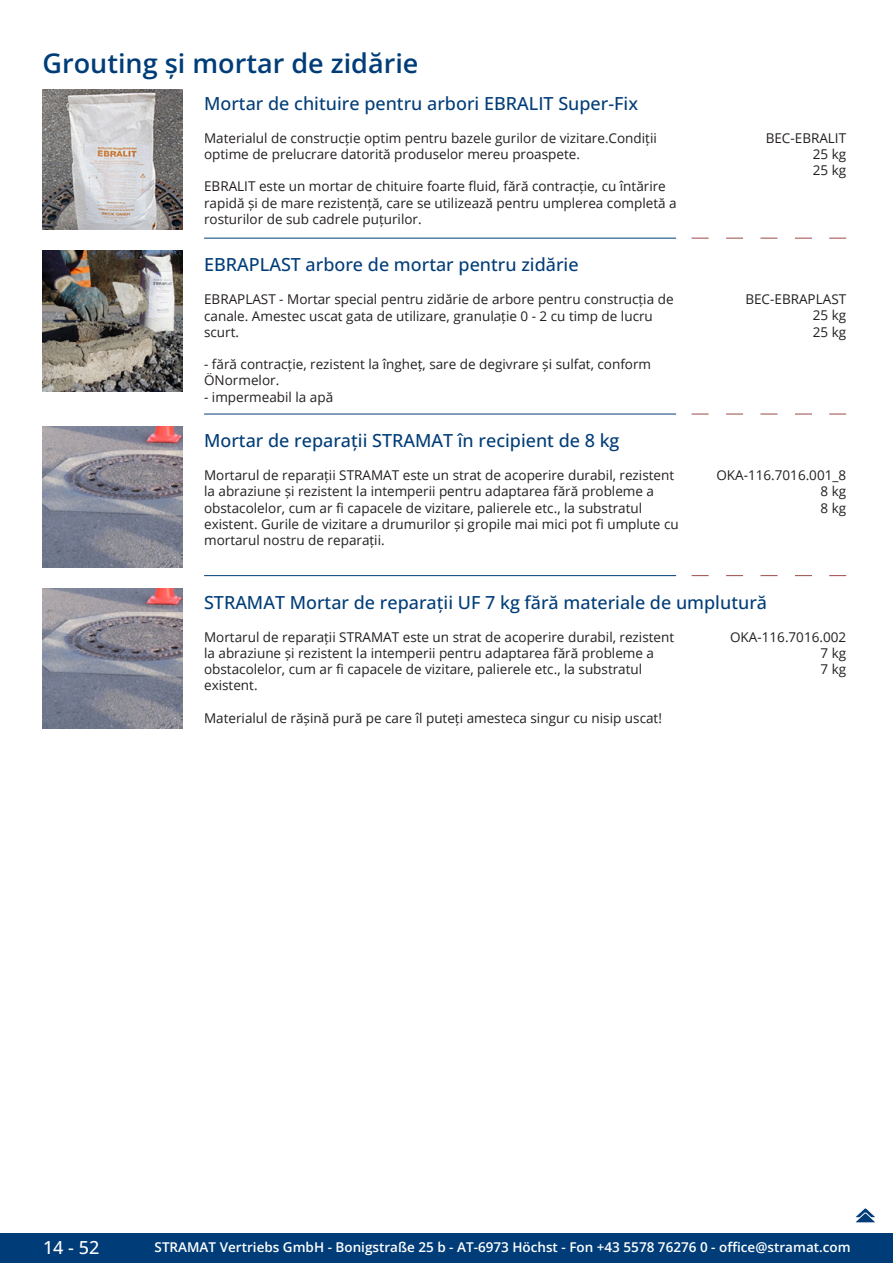
<style>
.page{position:relative;width:893px;height:1263px;background:#fff}
.page>*{position:absolute;margin:0;border:0;box-sizing:border-box;transform-origin:0 0}
.GruppeName{font:600 27px "Open Sans";color:#003d78}
.ArtikelName{font:500 18px "Open Sans";color:#003d78}
.t1{font:500 18px "Open Sans";color:#fff}
.Beschreibung{font:13.5px/16.2px "Open Sans";color:#231f20}
.ArtikelNummer{font:13.5px "Open Sans";color:#231f20}
.t2{font:600 13.5px "Open Sans";color:#fff}
</style>
<div class="page">
<div style="left:0;top:1233px;width:893px;height:30px;background:#003d78"></div>
<img style="left:43px;top:89px;width:140px;height:141px">
<img style="left:43px;top:251px;width:140px;height:140px">
<svg style="left:692px;top:238px;width:17px;height:1px"></svg>
<svg style="left:726px;top:238px;width:17px;height:1px"></svg>
<svg style="left:760px;top:238px;width:17px;height:1px"></svg>
<svg style="left:795px;top:238px;width:17px;height:1px"></svg>
<svg style="left:829px;top:238px;width:17px;height:1px"></svg>
<hr style="left:204px;top:238px;width:472px;height:1px;background:#003d78">
<img style="left:43px;top:427px;width:140px;height:140px">
<svg style="left:692px;top:414px;width:17px;height:1px"></svg>
<svg style="left:726px;top:414px;width:17px;height:1px"></svg>
<svg style="left:760px;top:414px;width:17px;height:1px"></svg>
<svg style="left:795px;top:414px;width:17px;height:1px"></svg>
<svg style="left:829px;top:414px;width:17px;height:1px"></svg>
<hr style="left:204px;top:414px;width:472px;height:1px;background:#003d78">
<img style="left:43px;top:588px;width:140px;height:141px">
<svg style="left:692px;top:575px;width:17px;height:1px"></svg>
<svg style="left:726px;top:575px;width:17px;height:1px"></svg>
<svg style="left:760px;top:575px;width:17px;height:1px"></svg>
<svg style="left:795px;top:575px;width:17px;height:1px"></svg>
<svg style="left:829px;top:575px;width:17px;height:1px"></svg>
<hr style="left:204px;top:575px;width:472px;height:1px;background:#003d78">
<svg style="left:855px;top:1208px;width:21px;height:15px"></svg>
<p class="GruppeName" style="left:43px;top:44px;width:377px">Grouting și mortar de zidărie</p>
<p class="ArtikelName" style="left:204px;top:91px;width:435px">Mortar de chituire pentru arbori EBRALIT Super-Fix</p>
<p class="Beschreibung" style="left:204px;top:129px;width:454px">Materialul de construcție optim pentru bazele gurilor de vizitare.Condiții optime de prelucrare datorită produselor mereu proaspete.</p>
<p class="Beschreibung" style="left:204px;top:178px;width:474px">EBRALIT este un mortar de chituire foarte fluid, fără contracție, cu întărire rapidă și de mare rezistență, care se utilizează pentru umplerea completă a rosturilor de sub cadrele puțurilor.</p>
<p class="ArtikelName" style="left:204px;top:252px;width:376px">EBRAPLAST arbore de mortar pentru zidărie</p>
<p class="Beschreibung" style="left:204px;top:291px;width:471px">EBRAPLAST - Mortar special pentru zidărie de arbore pentru construcția de canale. Amestec uscat gata de utilizare, granulație 0 - 2 cu timp de lucru scurt.</p>
<p class="Beschreibung" style="left:204px;top:356px;width:449px">- fără contracție, rezistent la îngheț, sare de degivrare și sulfat, conform<br>ÖNormelor.</p>
<p class="Beschreibung" style="left:204px;top:388px;width:131px">- impermeabil la apă</p>
<p class="ArtikelNummer" style="left:766px;top:128px;width:82px">BEC-EBRALIT</p>
<p class="ArtikelNummer" style="left:813px;top:145px;width:35px">25 kg</p>
<p class="ArtikelNummer" style="left:813px;top:161px;width:35px">25 kg</p>
<p class="ArtikelNummer" style="left:745px;top:290px;width:102px">BEC-EBRAPLAST</p>
<p class="ArtikelNummer" style="left:813px;top:306px;width:35px">25 kg</p>
<p class="ArtikelNummer" style="left:813px;top:322px;width:35px">25 kg</p>
<p class="ArtikelName" style="left:204px;top:428px;width:417px">Mortar de reparații STRAMAT în recipient de 8 kg</p>
<p class="Beschreibung" style="left:204px;top:467px;width:476px">Mortarul de reparații STRAMAT este un strat de acoperire durabil, rezistent la abraziune și rezistent la intemperii pentru adaptarea fără probleme a obstacolelor, cum ar fi capacele de vizitare, palierele etc., la substratul existent. Gurile de vizitare a drumurilor și gropile mai mici pot fi umplute cu mortarul nostru de reparații.</p>
<p class="ArtikelNummer" style="left:716px;top:466px;width:131px">OKA-116.7016.001_8</p>
<p class="ArtikelNummer" style="left:820px;top:482px;width:27px">8 kg</p>
<p class="ArtikelNummer" style="left:820px;top:498px;width:27px">8 kg</p>
<p class="ArtikelName" style="left:204px;top:590px;width:564px">STRAMAT Mortar de reparații UF 7 kg fără materiale de umplutură</p>
<p class="Beschreibung" style="left:204px;top:628px;width:472px">Mortarul de reparații STRAMAT este un strat de acoperire durabil, rezistent la abraziune și rezistent la intemperii pentru adaptarea fără probleme a obstacolelor, cum ar fi capacele de vizitare, palierele etc., la substratul existent.</p>
<p class="Beschreibung" style="left:204px;top:709px;width:459px">Materialul de rășină pură pe care îl puteți amesteca singur cu nisip uscat!</p>
<p class="ArtikelNummer" style="left:730px;top:627px;width:118px">OKA-116.7016.002</p>
<p class="ArtikelNummer" style="left:820px;top:644px;width:27px">7 kg</p>
<p class="ArtikelNummer" style="left:820px;top:660px;width:27px">7 kg</p>
<h2 class="t1" style="left:43px;top:1234px;width:58px">14 - 52</h2>
<p class="t2" style="left:155px;top:1238px;width:698px">STRAMAT Vertriebs GmbH - Bonigstraße 25 b - AT-6973 Höchst - Fon +43 5578 76276 0 - office@stramat.com</p>
</div>
